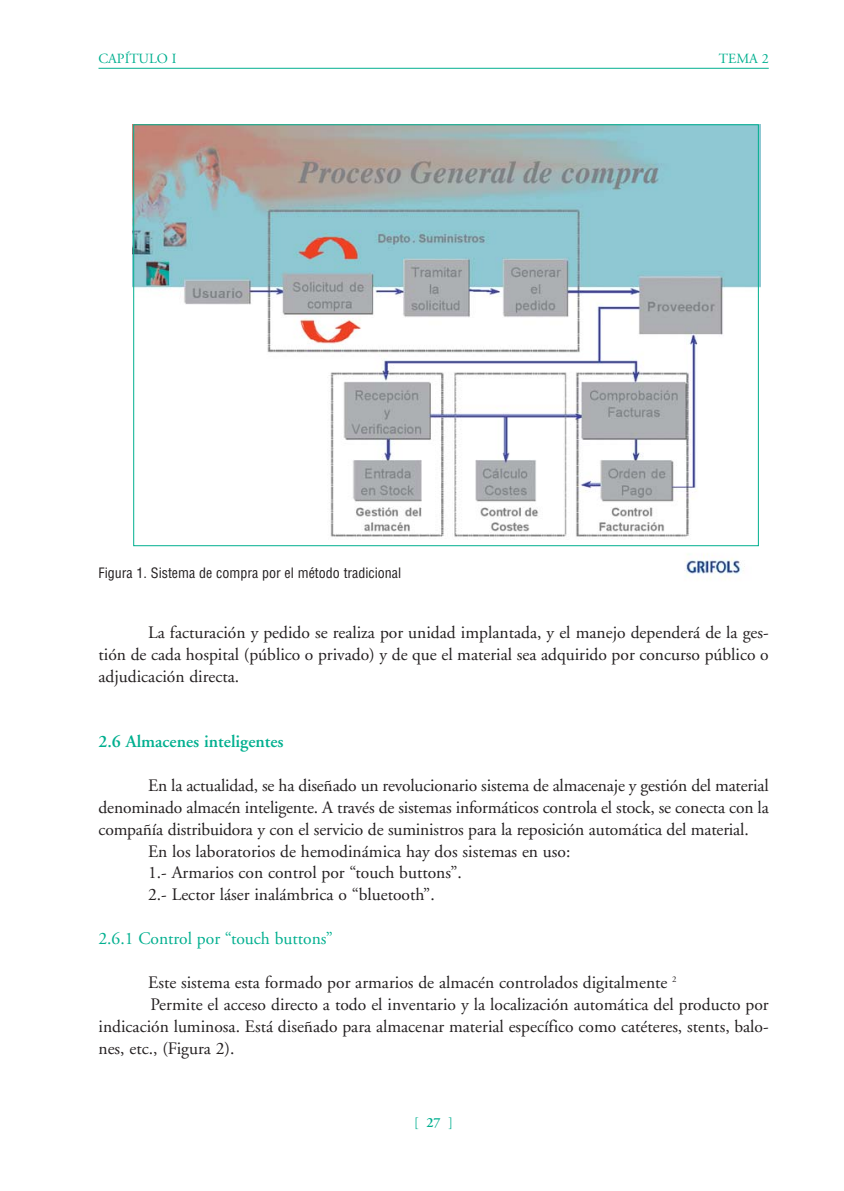
<style>
.page{position:relative;width:844px;height:1191px;background:#fff}
.page>*{position:absolute;margin:0;border:0;box-sizing:border-box;transform-origin:0 0}
.t1{font:17.5px/21.9px "Adobe Garamond";color:#231f20;text-align:justify}
.t2{font:17.5px "Adobe Garamond";color:#00af8f}
.t3{font:600 17.5px "Adobe Garamond";color:#00af8f}
.t4{font:condensed 14px "Helvetica";color:#231f20}
.t5{font:14px "Adobe Garamond";color:#00af8f}
.s1{font-weight:600}
</style>
<div class="page">
<hr style="left:98px;top:68px;width:670px;height:1px;background:#00af8f">
<img style="left:133px;top:124px;width:627px;height:456px">
<p class="t5" style="left:98px;top:53px;width:79px">CAPÍTULO I</p>
<p class="t5" style="left:718px;top:53px;width:51px">TEMA 2</p>
<p class="t4" style="left:98px;top:567px;width:304px">Figura 1. Sistema de compra por el método tradicional</p>
<p class="t1" style="left:98px;top:623px;width:671px;text-indent:50px">La facturación y pedido se realiza por unidad implantada, y el manejo dependerá de la ges&shy;tión de cada hospital (público o privado) y de que el material sea adquirido por concurso público o adjudicación directa.</p>
<p class="t3" style="left:98px;top:734px;width:187px">2.6 Almacenes inteligentes</p>
<p class="t1" style="left:148px;top:776px;width:622px">En la actualidad, se ha diseñado un revolucionario sistema de almacenaje y gestión del material</p>
<p class="t1" style="left:98px;top:798px;width:671px">denominado almacén inteligente. A través de sistemas informáticos controla el stock, se conecta con la</p>
<p class="t1" style="left:98px;top:820px;width:651px">compañía distribuidora y con el servicio de suministros para la reposición automática del material.</p>
<p class="t1" style="left:148px;top:841px;width:423px">En los laboratorios de hemodinámica hay dos sistemas en uso:</p>
<p class="t1" style="left:148px;top:863px;width:315px">1.- Armarios con control por “touch buttons”.</p>
<p class="t1" style="left:148px;top:885px;width:288px">2.- Lector láser inalámbrica o “bluetooth”.</p>
<p class="t2" style="left:98px;top:931px;width:236px">2.6.1 Control por “touch buttons”</p>
<p class="t1" style="left:148px;top:973px;width:530px">Este sistema esta formado por armarios de almacén controlados digitalmente <sup>2</sup></p>
<p class="t1" style="left:151px;top:995px;width:619px">Permite el acceso directo a todo el inventario y la localización automática del producto por</p>
<p class="t1" style="left:98px;top:1016px;width:671px">indicación luminosa. Está diseñado para almacenar material específico como catéteres, stents, balo-</p>
<p class="t1" style="left:98px;top:1038px;width:137px">nes, etc., (Figura 2).</p>
<p class="t5" style="left:414px;top:1116px;width:40px">[ <span class="s1">27</span> ]</p>
</div>
